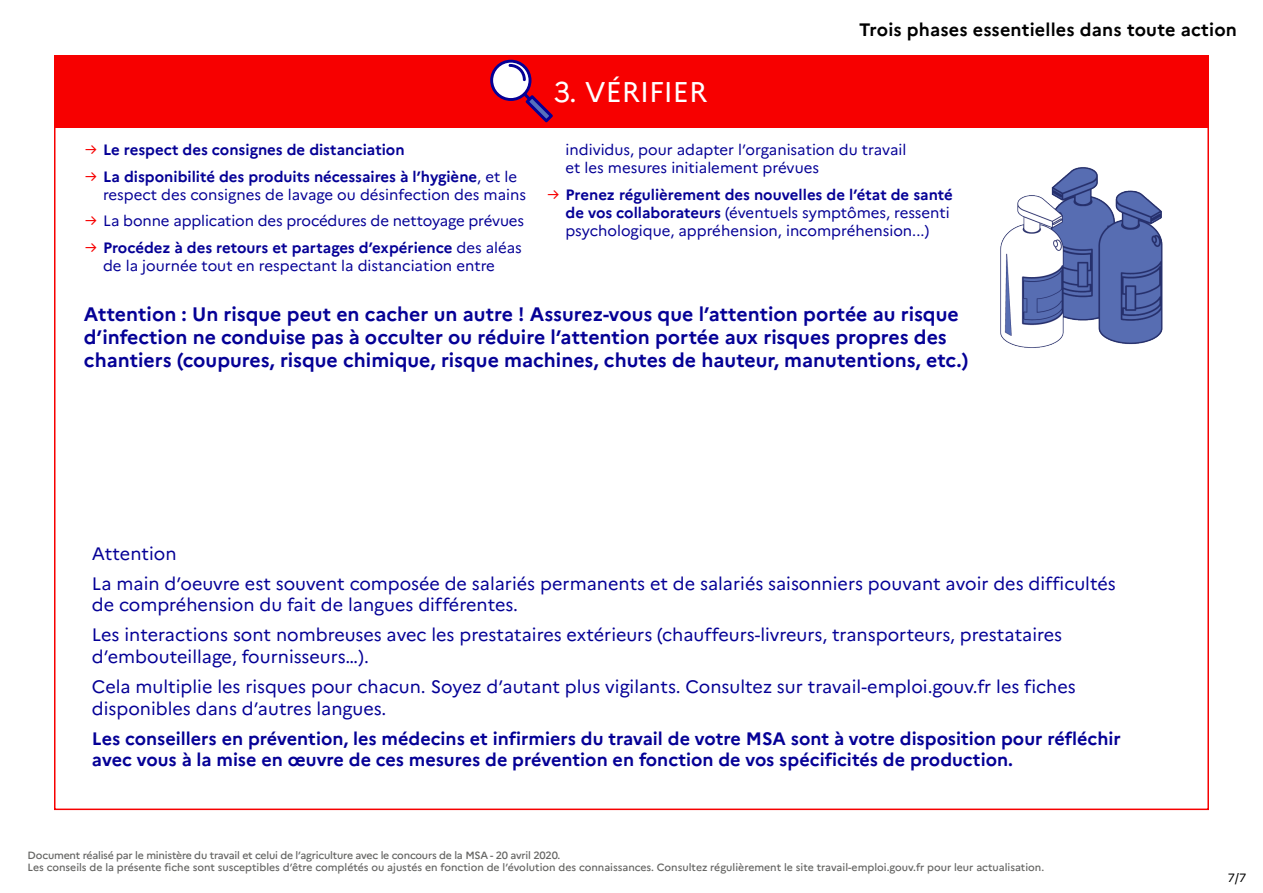
<style>
.page{position:relative;width:1263px;height:893px;background:#fff}
.page>*{position:absolute;margin:0;border:0;box-sizing:border-box;transform-origin:0 0}
.titre_1{font:28.5px "Marianne";color:#fff}
.texte_liste{font:700 19.5px/23.4px "Marianne";color:#050096}
.texte_liste-2{font:18px/21.6px "Marianne";color:#050096}
.texte_liste-3{font:700 18px/21.6px "Marianne";color:#050096}
.t1{font:700 18px "Marianne";letter-spacing:.01em;color:#000}
.texte_liste-4{font:15px/18px "Marianne";color:#050096}
.texte_liste-5{font:700 15px "Marianne";color:#050096}
.t2{font:12px "Marianne";color:#000}
.légendes{font:500 10.5px "Marianne";letter-spacing:-.005em;color:#656563}
.s1{font-weight:400;color:#f70000}
.s2{color:#f70000}
.s3{font-weight:700}
</style>
<div class="page">
<div style="left:54px;top:55px;width:1155px;height:72px;background:#f70000"></div>
<svg style="left:490px;top:60px;width:63px;height:63px"></svg>
<img style="left:1000px;top:167px;width:163px;height:181px">
<p class="texte_liste-5" style="left:85px;top:141px;width:321px"><span class="s1">→</span> Le respect des consignes de distanciation</p>
<p class="texte_liste-4" style="left:103px;top:167px;width:425px;text-indent:-18px"><span class="s2">→</span> <span class="s3">La disponibilité des produits nécessaires à l’hygiène</span>, et le respect des consignes de lavage ou désinfection des mains</p>
<p class="texte_liste-4" style="left:85px;top:212px;width:441px"><span class="s2">→</span> La bonne application des procédures de nettoyage prévues</p>
<p class="texte_liste-4" style="left:85px;top:238px;width:438px;text-align:center"><span class="s2">→</span> <span class="s3">Procédez à des retours et partages d’expérience</span> des aléas de la journée tout en respectant la distanciation entre</p>
<p class="titre_1" style="left:554px;top:74px;width:155px">3. VÉRIFIER</p>
<p class="t1" style="left:859px;top:18px;width:379px">Trois phases essentielles dans toute action</p>
<p class="texte_liste-4" style="left:565px;top:141px;width:342px">individus, pour adapter l’organisation du travail et les mesures initialement prévues</p>
<p class="texte_liste-4" style="left:565px;top:185px;width:389px;text-indent:-18px"><span class="s2">→</span> <span class="s3">Prenez régulièrement des nouvelles de l’état de santé de vos collaborateurs</span> (éventuels symptômes, ressenti psychologique, appréhension, incompréhension...)</p>
<p class="texte_liste" style="left:84px;top:302px;width:886px">Attention : Un risque peut en cacher un autre ! Assurez-vous que l’attention portée au risque d’infection ne conduise pas à occulter ou réduire l’attention portée aux risques propres des chantiers (coupures, risque chimique, risque machines, chutes de hauteur, manutentions, etc.)</p>
<p class="texte_liste-2" style="left:92px;top:542px;width:86px">Attention</p>
<p class="texte_liste-2" style="left:92px;top:572px;width:1025px">La main d’oeuvre est souvent composée de salariés permanents et de salariés saisonniers pouvant avoir des difficultés de compréhension du fait de langues différentes.</p>
<p class="texte_liste-2" style="left:92px;top:624px;width:972px">Les interactions sont nombreuses avec les prestataires extérieurs (chauffeurs-livreurs, transporteurs, prestataires d’embouteillage, fournisseurs…).</p>
<p class="texte_liste-2" style="left:92px;top:676px;width:985px">Cela multiplie les risques pour chacun. Soyez d’autant plus vigilants. Consultez sur travail-emploi.gouv.fr les fiches disponibles dans d’autres langues.</p>
<p class="texte_liste-3" style="left:92px;top:728px;width:1030px">Les conseillers en prévention, les médecins et infirmiers du travail de votre MSA sont à votre disposition pour réfléchir avec vous à la mise en œuvre de ces mesures de prévention en fonction de vos spécificités de production.</p>
<p class="légendes" style="left:28px;top:848px;width:534px">Document réalisé par le ministère du travail et celui de l’agriculture avec le concours de la MSA - 20 avril 2020.</p>
<p class="légendes" style="left:28px;top:861px;width:1018px">Les conseils de la présente fiche sont susceptibles d’être complétés ou ajustés en fonction de l’évolution des connaissances. Consultez régulièrement le site travail-emploi.gouv.fr pour leur actualisation.</p>
<p class="t2" style="left:1228px;top:870px;width:20px">7/7</p>
</div>
